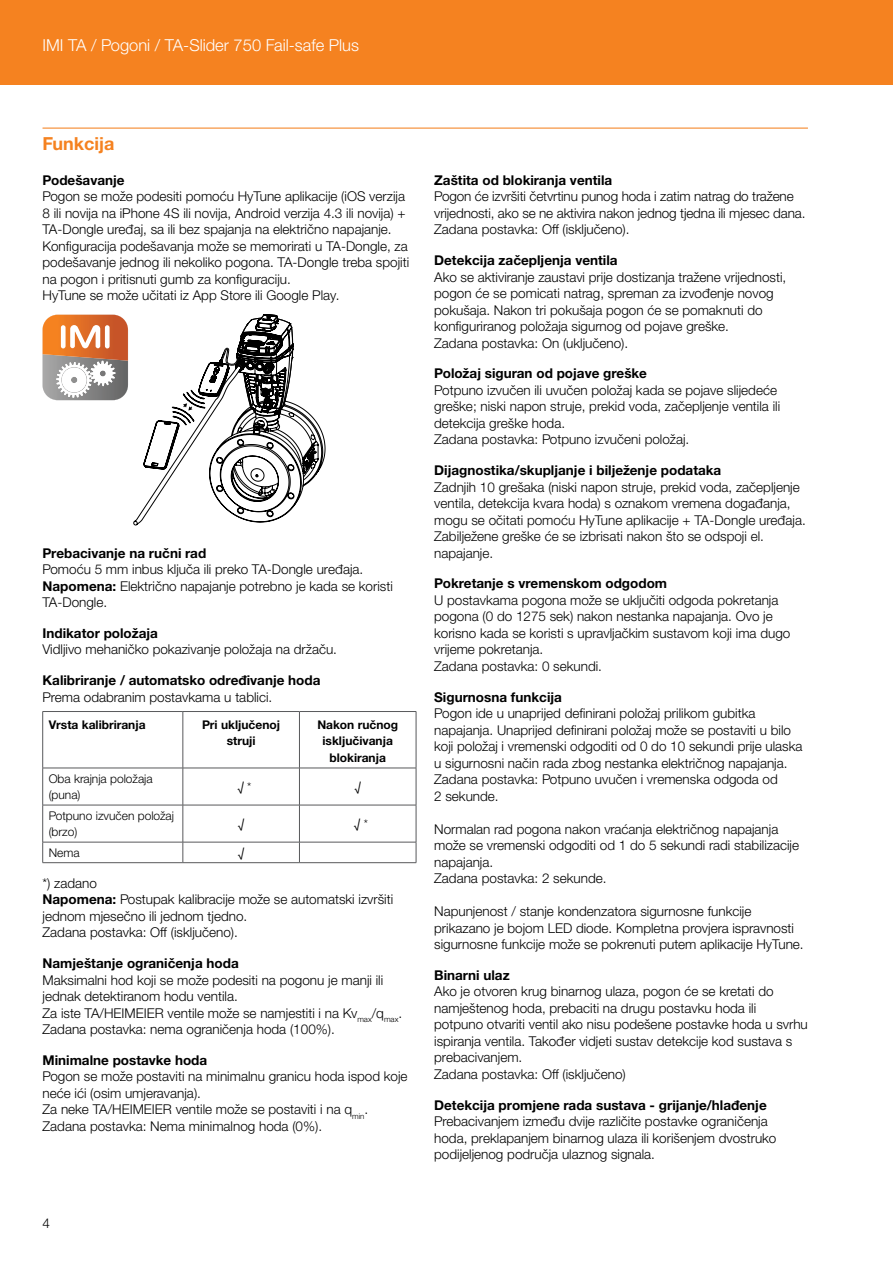
<style>
.page{position:relative;width:893px;height:1263px;background:#fff}
.page>*{position:absolute;margin:0;border:0;box-sizing:border-box;transform-origin:0 0}
.t1{font:700 18px "Helvetica Neue LTW1 G";color:#f58220}
.t2{font:300 16.5px "Helvetica Neue LTW1 G";color:#fff}
.t3{font:300 13.5px/16.5px "Helvetica Neue LTW1 G";color:#000}
.t4{font:700 13.5px "Helvetica Neue LTW1 G";color:#000}
.t5{font:700 12px/16.5px "Helvetica Neue LTW1 G";color:#000;text-align:center}
.t6{font:300 12px/16.5px "Helvetica Neue LTW1 G";color:#000}
.s1{font-weight:700}
</style>
<div class="page">
<div style="left:0;top:0;width:893px;height:85px;background:#f58220"></div>
<hr style="left:43px;top:128px;width:765px;height:1px;background:#f58220">
<hr style="left:43px;top:711px;width:140px;height:1px;background:#58595b">
<hr style="left:42px;top:712px;width:1px;height:56px;background:#58595b">
<hr style="left:183px;top:711px;width:116px;height:1px;background:#58595b">
<hr style="left:183px;top:712px;width:1px;height:56px;background:#58595b">
<hr style="left:299px;top:711px;width:117px;height:1px;background:#58595b">
<hr style="left:299px;top:712px;width:1px;height:56px;background:#58595b">
<hr style="left:416px;top:712px;width:1px;height:56px;background:#58595b">
<hr style="left:43px;top:768px;width:140px;height:1px;background:#58595b">
<hr style="left:42px;top:768px;width:1px;height:37px;background:#58595b">
<hr style="left:183px;top:768px;width:116px;height:1px;background:#58595b">
<hr style="left:183px;top:768px;width:1px;height:37px;background:#58595b">
<hr style="left:299px;top:768px;width:117px;height:1px;background:#58595b">
<hr style="left:299px;top:768px;width:1px;height:37px;background:#58595b">
<hr style="left:416px;top:768px;width:1px;height:37px;background:#58595b">
<hr style="left:43px;top:805px;width:140px;height:1px;background:#58595b">
<hr style="left:42px;top:805px;width:1px;height:37px;background:#58595b">
<hr style="left:183px;top:805px;width:116px;height:1px;background:#58595b">
<hr style="left:183px;top:805px;width:1px;height:37px;background:#58595b">
<hr style="left:299px;top:805px;width:117px;height:1px;background:#58595b">
<hr style="left:299px;top:805px;width:1px;height:37px;background:#58595b">
<hr style="left:416px;top:805px;width:1px;height:37px;background:#58595b">
<hr style="left:43px;top:842px;width:140px;height:1px;background:#58595b">
<svg style="left:42px;top:842px;width:1px;height:20px"></svg>
<hr style="left:183px;top:842px;width:116px;height:1px;background:#58595b">
<svg style="left:183px;top:842px;width:1px;height:20px"></svg>
<hr style="left:299px;top:842px;width:117px;height:1px;background:#58595b">
<svg style="left:299px;top:842px;width:1px;height:20px"></svg>
<svg style="left:416px;top:842px;width:1px;height:20px"></svg>
<hr style="left:43px;top:862px;width:140px;height:1px;background:#58595b">
<hr style="left:183px;top:862px;width:116px;height:1px;background:#58595b">
<hr style="left:299px;top:862px;width:117px;height:1px;background:#58595b">
<svg style="left:43px;top:315px;width:85px;height:86px"></svg>
<img style="left:43px;top:354px;width:85px;height:7px">
<svg style="left:134px;top:314px;width:191px;height:211px"></svg>
<p class="t2" style="left:43px;top:35px;width:318px">IMI TA / Pogoni / TA-Slider 750 Fail-safe Plus</p>
<h1 class="t1" style="left:43px;top:132px;width:73px">Funkcija</h1>
<p class="t4" style="left:43px;top:172px;width:84px">Podešavanje</p>
<p class="t3" style="left:43px;top:188px;width:368px">Pogon se može podesiti pomoću HyTune aplikacije (iOS verzija 8 ili novija na iPhone 4S ili novija, Android verzija 4.3 ili novija) + TA-Dongle uređaj, sa ili bez spajanja na električno napajanje.<br>Konfiguracija podešavanja može se memorirati u TA-Dongle, za podešavanje jednog ili nekoliko pogona. TA-Dongle treba spojiti na pogon i pritisnuti gumb za konfiguraciju.<br>HyTune se može učitati iz App Store ili Google Play.</p>
<p class="t4" style="left:43px;top:544px;width:165px">Prebacivanje na ručni rad</p>
<p class="t3" style="left:43px;top:561px;width:352px">Pomoću 5 mm inbus ključa ili preko TA-Dongle uređaja.<br><span class="s1">Napomena:</span> Električno napajanje potrebno je kada se koristi<br>TA-Dongle.</p>
<p class="t4" style="left:43px;top:625px;width:117px">Indikator položaja</p>
<p class="t3" style="left:43px;top:641px;width:296px">Vidljivo mehaničko pokazivanje položaja na držaču.</p>
<p class="t4" style="left:43px;top:672px;width:280px">Kalibriranje / automatsko određivanje hoda</p>
<p class="t3" style="left:43px;top:689px;width:231px">Prema odabranim postavkama u tablici.</p>
<p class="t5" style="left:49px;top:716px;width:98px">Vrsta kalibriranja</p>
<p class="t5" style="left:202px;top:716px;width:80px">Pri uključenoj struji</p>
<p class="t5" style="left:317px;top:716px;width:82px">Nakon ručnog isključivanja blokiranja</p>
<p class="t6" style="left:49px;top:770px;width:105px">Oba krajnja položaja (puna)</p>
<p class="t6" style="left:238px;top:778px;width:15px">√ *</p>
<p class="t6" style="left:355px;top:778px;width:8px">√</p>
<p class="t6" style="left:49px;top:807px;width:127px">Potpuno izvučen položaj (brzo)</p>
<p class="t6" style="left:238px;top:815px;width:8px">√</p>
<p class="t6" style="left:354px;top:815px;width:15px">√ *</p>
<p class="t6" style="left:49px;top:844px;width:32px">Nema</p>
<p class="t6" style="left:238px;top:844px;width:8px">√</p>
<p class="t3" style="left:43px;top:875px;width:352px">*) zadano<br><span class="s1">Napomena:</span> Postupak kalibracije može se automatski izvršiti jednom mjesečno ili jednom tjedno.<br>Zadana postavka: Off (isključeno).</p>
<p class="t4" style="left:43px;top:955px;width:198px">Namještanje ograničenja hoda</p>
<p class="t3" style="left:43px;top:971px;width:361px">Maksimalni hod koji se može podesiti na pogonu je manji ili jednak detektiranom hodu ventila.<br>Za iste TA/HEIMEIER ventile može se namjestiti i na Kv<sub>max</sub>/q<sub>max</sub>.<br>Zadana postavka: nema ograničenja hoda (100%).</p>
<p class="t4" style="left:43px;top:1052px;width:166px">Minimalne postavke hoda</p>
<p class="t3" style="left:43px;top:1068px;width:367px">Pogon se može postaviti na minimalnu granicu hoda ispod koje neće ići (osim umjeravanja).<br>Za neke TA/HEIMEIER ventile može se postaviti i na q<sub>min</sub>.<br>Zadana postavka: Nema minimalnog hoda (0%).</p>
<p class="t3" style="left:43px;top:1215px;width:9px">4</p>
<p class="t4" style="left:434px;top:172px;width:179px">Zaštita od blokiranja ventila</p>
<p class="t3" style="left:434px;top:188px;width:373px">Pogon će izvršiti četvrtinu punog hoda i zatim natrag do tražene vrijednosti, ako se ne aktivira nakon jednog tjedna ili mjesec dana.<br>Zadana postavka: Off (isključeno).</p>
<p class="t4" style="left:434px;top:252px;width:185px">Detekcija začepljenja ventila</p>
<p class="t3" style="left:434px;top:269px;width:354px">Ako se aktiviranje zaustavi prije dostizanja tražene vrijednosti, pogon će se pomicati natrag, spreman za izvođenje novog pokušaja. Nakon tri pokušaja pogon će se pomaknuti do konfiguriranog položaja sigurnog od pojave greške.<br>Zadana postavka: On (uključeno).</p>
<p class="t4" style="left:434px;top:365px;width:214px">Položaj siguran od pojave greške</p>
<p class="t3" style="left:434px;top:382px;width:347px">Potpuno izvučen ili uvučen položaj kada se pojave slijedeće greške; niski napon struje, prekid voda, začepljenje ventila ili detekcija greške hoda.<br>Zadana postavka: Potpuno izvučeni položaj.</p>
<p class="t4" style="left:434px;top:462px;width:289px">Dijagnostika/skupljanje i bilježenje podataka</p>
<p class="t3" style="left:434px;top:478px;width:373px">Zadnjih 10 grešaka (niski napon struje, prekid voda, začepljenje ventila, detekcija kvara hoda) s oznakom vremena događanja, mogu se očitati pomoću HyTune aplikacije + TA-Dongle uređaja.<br>Zabilježene greške će se izbrisati nakon što se odspoji el. napajanje.</p>
<p class="t4" style="left:434px;top:575px;width:234px">Pokretanje s vremenskom odgodom</p>
<p class="t3" style="left:434px;top:592px;width:358px">U postavkama pogona može se uključiti odgoda pokretanja pogona (0 do 1275 sek) nakon nestanka napajanja. Ovo je korisno kada se koristi s upravljačkim sustavom koji ima dugo vrijeme pokretanja.<br>Zadana postavka: 0 sekundi.</p>
<p class="t4" style="left:434px;top:688px;width:129px">Sigurnosna funkcija</p>
<p class="t3" style="left:434px;top:705px;width:370px">Pogon ide u unaprijed definirani položaj prilikom gubitka napajanja. Unaprijed definirani položaj može se postaviti u bilo koji položaj i vremenski odgoditi od 0 do 10 sekundi prije ulaska u sigurnosni način rada zbog nestanka električnog napajanja.<br>Zadana postavka: Potpuno uvučen i vremenska odgoda od<br>2 sekunde.</p>
<p class="t3" style="left:434px;top:820px;width:366px">Normalan rad pogona nakon vraćanja električnog napajanja može se vremenski odgoditi od 1 do 5 sekundi radi stabilizacije napajanja.<br>Zadana postavka: 2 sekunde.</p>
<p class="t3" style="left:434px;top:903px;width:371px">Napunjenost / stanje kondenzatora sigurnosne funkcije prikazano je bojom LED diode. Kompletna provjera ispravnosti sigurnosne funkcije može se pokrenuti putem aplikacije HyTune.</p>
<p class="t4" style="left:434px;top:967px;width:77px">Binarni ulaz</p>
<p class="t3" style="left:434px;top:983px;width:375px">Ako je otvoren krug binarnog ulaza, pogon će se kretati do namještenog hoda, prebaciti na drugu postavku hoda ili potpuno otvariti ventil ako nisu podešene postavke hoda u svrhu ispiranja ventila. Također vidjeti sustav detekcije kod sustava s prebacivanjem.<br>Zadana postavka: Off (isključeno)</p>
<p class="t4" style="left:434px;top:1096px;width:334px">Detekcija promjene rada sustava - grijanje/hlađenje</p>
<p class="t3" style="left:434px;top:1113px;width:344px">Prebacivanjem između dvije različite postavke ograničenja hoda, preklapanjem binarnog ulaza ili korišenjem dvostruko podijeljenog područja ulaznog signala.</p>
</div>
